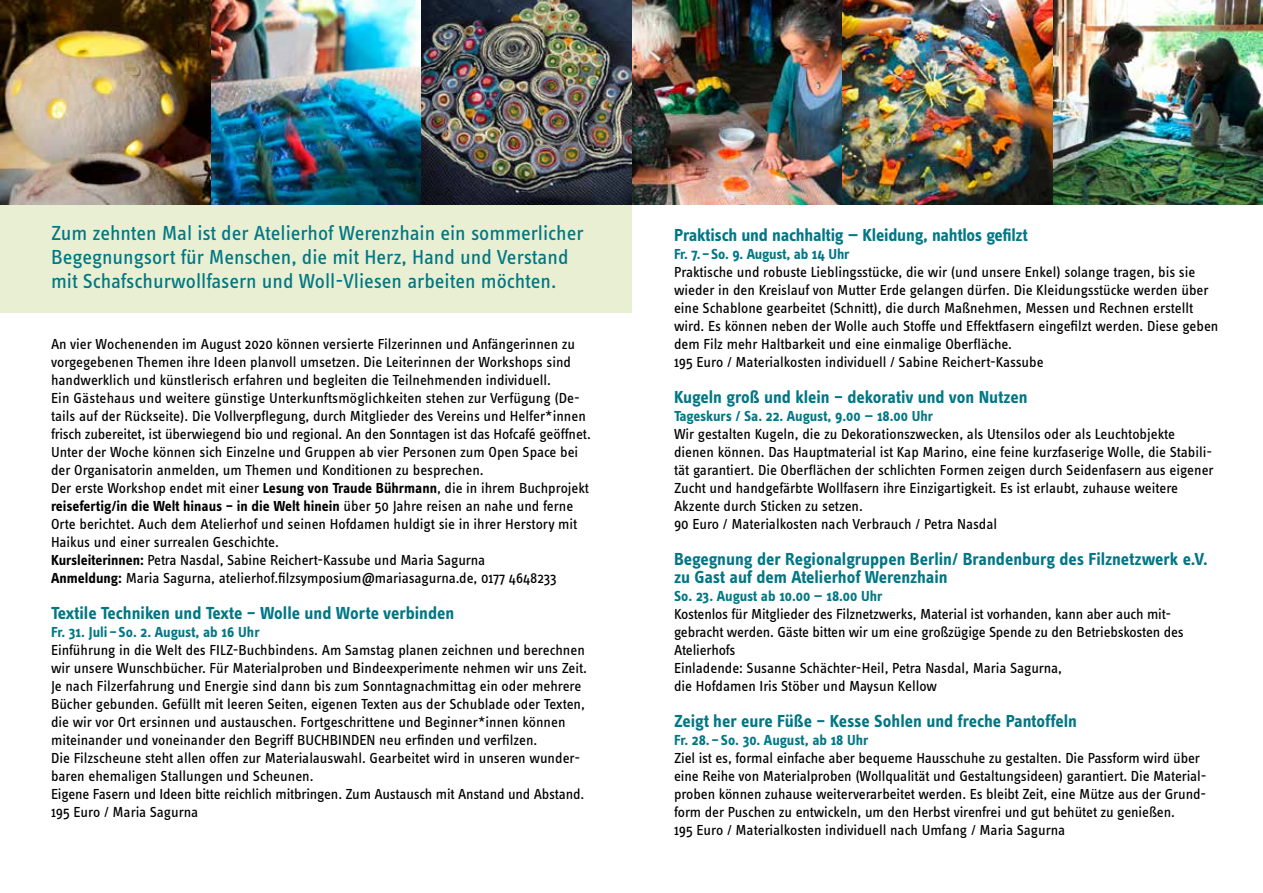
<style>
.page{position:relative;width:1263px;height:893px;background:#fff}
.page>*{position:absolute;margin:0;border:0;box-sizing:border-box;transform-origin:0 0}
.t1{font:21px/24px "Info Text";color:#007785}
.t2{font:700 18px/18px "Info Text";letter-spacing:-.005em;color:#007785}
.t3{font:15px/18px "Info Text";color:#000}
.t4{font:700 15px "Info Text";letter-spacing:-.01em;color:#007785}
.s1{font-weight:700}
</style>
<div class="page">
<div style="left:0;top:187px;width:631px;height:126px;background:#e9efd3"></div>
<img style="left:0;top:0;width:1263px;height:205px">
<h1 class="t1" style="left:51px;top:221px;width:534px">Zum zehnten Mal ist der Atelierhof Werenzhain ein sommerlicher<br>Begegnungsort für Menschen, die mit Herz, Hand und Verstand mit Schafschurwollfasern und Woll-Vliesen arbeiten möchten.</h1>
<p class="t3" style="left:51px;top:335px;width:541px">An vier Wochenenden im August 2020 können versierte Filzerinnen und Anfängerinnen zu vorgegebenen Themen ihre Ideen planvoll umsetzen. Die Leiterinnen der Workshops sind handwerklich und künstlerisch erfahren und begleiten die Teilnehmenden individuell.<br>Ein Gästehaus und weitere günstige Unterkunftsmöglichkeiten stehen zur Verfügung (De&shy;tails auf der Rückseite). Die Vollverpflegung, durch Mitglieder des Vereins und Helfer*innen frisch zubereitet, ist überwiegend bio und regional. An den Sonntagen ist das Hofcafé geöffnet.<br>Unter der Woche können sich Einzelne und Gruppen ab vier Personen zum Open Space bei der Organisatorin anmelden, um Themen und Konditionen zu besprechen.<br>Der erste Workshop endet mit einer <span class="s1">Lesung von Traude Bührmann</span>, die in ihrem Buchprojekt <span class="s1">reisefertig/in die Welt hinaus – in die Welt hinein</span> über 50 Jahre reisen an nahe und ferne Orte berichtet. Auch dem Atelierhof und seinen Hofdamen huldigt sie in ihrer Herstory mit Haikus und einer surrealen Geschichte.<br><span class="s1">Kursleiterinnen:</span> Petra Nasdal, Sabine Reichert-Kassube und Maria Sagurna<br><span class="s1">Anmeldung:</span> Maria Sagurna, atelierhof.filzsymposium@mariasagurna.de, 0177 4648233</p>
<p class="t2" style="left:51px;top:604px;width:405px">Textile Techniken und Texte – Wolle und Worte verbinden</p>
<p class="t4" style="left:51px;top:623px;width:210px">Fr. 31. Juli –So. 2. August, ab 16 Uhr</p>
<p class="t3" style="left:51px;top:641px;width:537px">Einführung in die Welt des FILZ-Buchbindens. Am Samstag planen zeichnen und berechnen wir unsere Wunschbücher. Für Materialproben und Bindeexperimente nehmen wir uns Zeit.<br>Je nach Filzerfahrung und Energie sind dann bis zum Sonntagnachmittag ein oder mehrere Bücher gebunden. Gefüllt mit leeren Seiten, eigenen Texten aus der Schublade oder Texten, die wir vor Ort ersinnen und austauschen. Fortgeschrittene und Beginner*innen können miteinander und voneinander den Begriff BUCHBINDEN neu erfinden und verfilzen.<br>Die Filzscheune steht allen offen zur Materialauswahl. Gearbeitet wird in unseren wunder&shy;baren ehemaligen Stallungen und Scheunen.<br>Eigene Fasern und Ideen bitte reichlich mitbringen. Zum Austausch mit Anstand und Abstand.<br>195 Euro / Maria Sagurna</p>
<p class="t2" style="left:674px;top:226px;width:355px">Praktisch und nachhaltig — Kleidung, nahtlos gefilzt</p>
<p class="t4" style="left:674px;top:245px;width:177px">Fr. 7.–So. 9. August, ab 14 Uhr</p>
<p class="t3" style="left:674px;top:263px;width:546px">Praktische und robuste Lieblingsstücke, die wir (und unsere Enkel) solange tragen, bis sie wieder in den Kreislauf von Mutter Erde gelangen dürfen. Die Kleidungsstücke werden über eine Schablone gearbeitet (Schnitt), die durch Maßnehmen, Messen und Rechnen erstellt wird. Es können neben der Wolle auch Stoffe und Effektfasern eingefilzt werden. Diese geben dem Filz mehr Haltbarkeit und eine einmalige Oberfläche.<br>195 Euro / Materialkosten individuell / Sabine Reichert-Kassube</p>
<p class="t2" style="left:674px;top:388px;width:355px">Kugeln groß und klein – dekorativ und von Nutzen</p>
<p class="t4" style="left:674px;top:407px;width:261px">Tageskurs / Sa. 22. August, 9.00 — 18.00 Uhr</p>
<p class="t3" style="left:674px;top:425px;width:541px">Wir gestalten Kugeln, die zu Dekorationszwecken, als Utensilos oder als Leuchtobjekte dienen können. Das Hauptmaterial ist Kap Marino, eine feine kurzfaserige Wolle, die Stabili&shy;tät garantiert. Die Oberflächen der schlichten Formen zeigen durch Seidenfasern aus eigener Zucht und handgefärbte Wollfasern ihre Einzigartigkeit. Es ist erlaubt, zuhause weitere Akzente durch Sticken zu setzen.<br>90 Euro / Materialkosten nach Verbrauch / Petra Nasdal</p>
<p class="t2" style="left:674px;top:550px;width:535px">Begegnung der Regionalgruppen Berlin/ Brandenburg des Filznetzwerk e.V. zu Gast auf dem Atelierhof Werenzhain</p>
<p class="t4" style="left:674px;top:587px;width:210px">So. 23. August ab 10.00 — 18.00 Uhr</p>
<p class="t3" style="left:674px;top:605px;width:511px">Kostenlos für Mitglieder des Filznetzwerks, Material ist vorhanden, kann aber auch mit&shy;gebracht werden. Gäste bitten wir um eine großzügige Spende zu den Betriebskosten des Atelierhofs<br>Einladende: Susanne Schächter-Heil, Petra Nasdal, Maria Sagurna,<br>die Hofdamen Iris Stöber und Maysun Kellow</p>
<p class="t2" style="left:674px;top:712px;width:404px">Zeigt her eure Füße – Kesse Sohlen und freche Pantoffeln</p>
<p class="t4" style="left:674px;top:731px;width:196px">Fr. 28. –So. 30. August, ab 18 Uhr</p>
<p class="t3" style="left:674px;top:749px;width:534px">Ziel ist es, formal einfache aber bequeme Hausschuhe zu gestalten. Die Passform wird über eine Reihe von Materialproben (Wollqualität und Gestaltungsideen) garantiert. Die Material&shy;proben können zuhause weiterverarbeitet werden. Es bleibt Zeit, eine Mütze aus der Grund&shy;form der Puschen zu entwickeln, um den Herbst virenfrei und gut behütet zu genießen.<br>195 Euro / Materialkosten individuell nach Umfang / Maria Sagurna</p>
</div>
